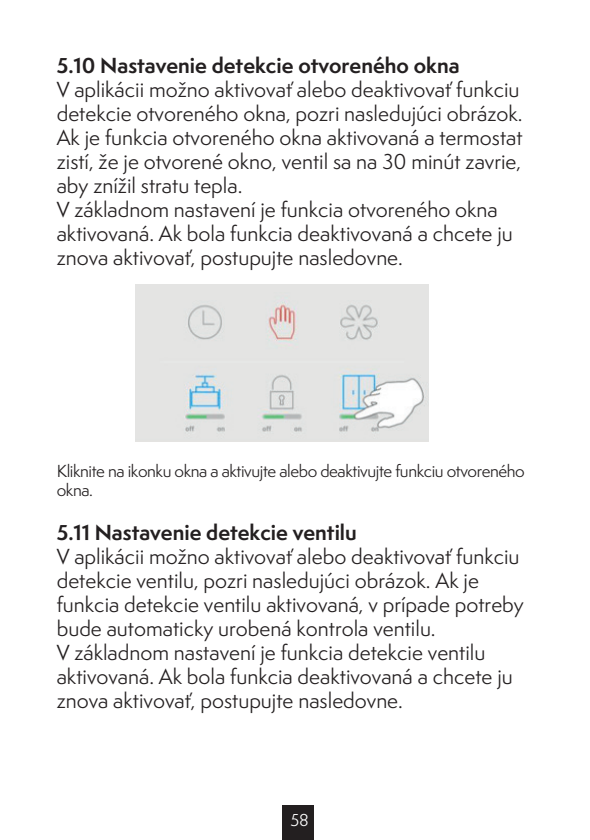
<style>
.page{position:relative;width:590px;height:840px;background:#fff}
.page>*{position:absolute;margin:0;border:0;box-sizing:border-box;transform-origin:0 0}
.t1{font:20px/24px "Semplicita Pro";color:#231f20}
.t2{font:700 20px "Semplicita Pro";color:#231f20}
.t3{font:16px/19.2px "Semplicita Pro";letter-spacing:-.025em;color:#231f20}
.t4{font:16px "Semplicita Pro";color:#fff}
</style>
<div class="page">
<div style="left:282px;top:805px;width:32px;height:34px;background:#231f20"></div>
<img style="left:136px;top:284px;width:293px;height:158px">
<p class="t2" style="left:57px;top:50px;width:404px">5.10 Nastavenie detekcie otvoreného okna</p>
<p class="t1" style="left:57px;top:77px;width:467px">V aplikácii možno aktivovať alebo deaktivovať funkciu detekcie otvoreného okna, pozri nasledujúci obrázok.<br>Ak je funkcia otvoreného okna aktivovaná a termostat zistí, že je otvorené okno, ventil sa na 30 minút zavrie, aby znížil stratu tepla.<br>V základnom nastavení je funkcia otvoreného okna aktivovaná. Ak bola funkcia deaktivovaná a chcete ju znova aktivovať, postupujte nasledovne.</p>
<p class="t3" style="left:57px;top:461px;width:469px">Kliknite na ikonku okna a aktivujte alebo deaktivujte funkciu otvoreného okna.</p>
<p class="t2" style="left:57px;top:517px;width:301px">5.11 Nastavenie detekcie ventilu</p>
<p class="t1" style="left:57px;top:543px;width:468px">V aplikácii možno aktivovať alebo deaktivovať funkciu detekcie ventilu, pozri nasledujúci obrázok. Ak je funkcia detekcie ventilu aktivovaná, v prípade potreby bude automaticky urobená kontrola ventilu.<br>V základnom nastavení je funkcia detekcie ventilu aktivovaná. Ak bola funkcia deaktivovaná a chcete ju znova aktivovať, postupujte nasledovne.</p>
<p class="t4" style="left:290px;top:807px;width:20px">58</p>
</div>
